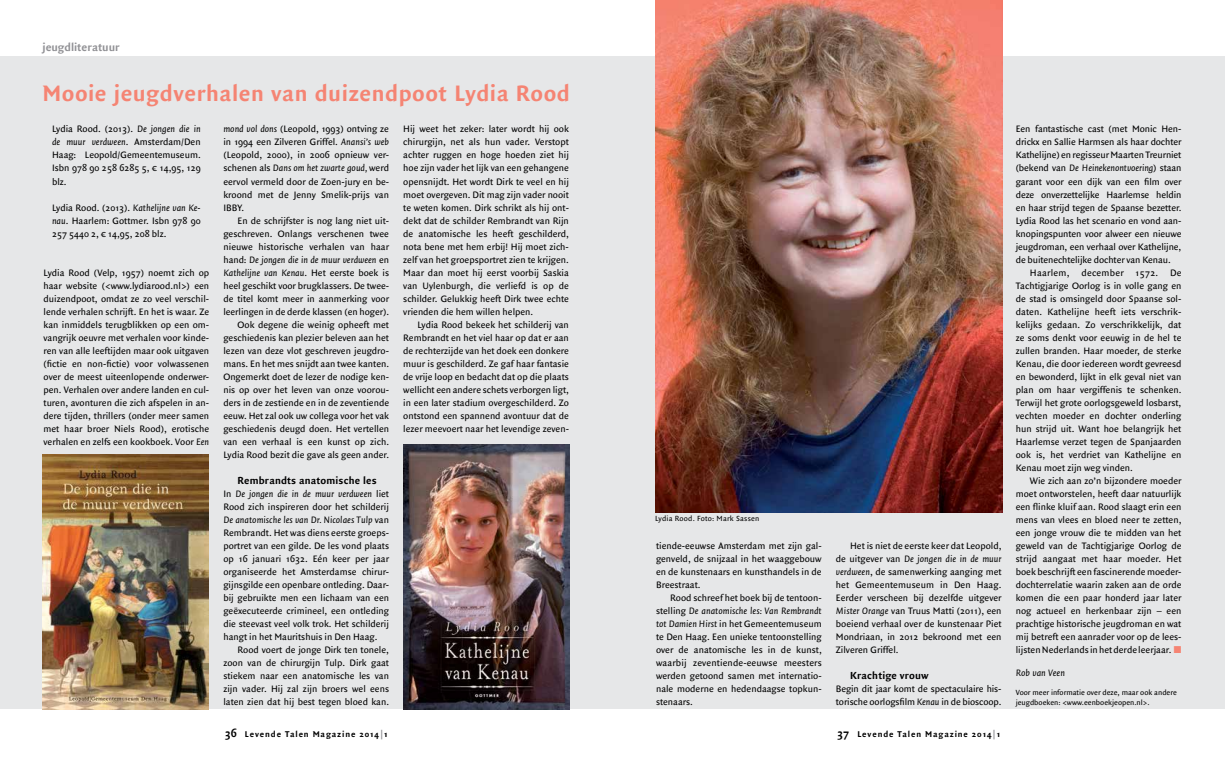
<style>
.page{position:relative;width:1225px;height:766px;background:#fff}
.page>*{position:absolute;margin:0;border:0;box-sizing:border-box;transform-origin:0 0}
.t1{font:700 24px "Quadraat Sans";letter-spacing:.02em;color:#f58473}
.t2{font:700 12px "Quadraat Sans";color:#919195}
.t3{font:700 11px "Quadraat Sans";letter-spacing:.015em;color:#000}
.t4{font:10px/13px "Quadraat Sans";color:#000;text-align:justify}
.t5{font:italic 10px "Quadraat Sans";color:#000}
.t6{font:700 9px "Quadraat Sans";letter-spacing:.1em;color:#000}
.t7{font:8px/10px "Quadraat Sans";color:#000}
.t8{font:8px "Quadraat Sans";letter-spacing:.025em;color:#000}
.s1{font-style:italic}
.s2{font-size:12px}
.s3{color:#919195}
.s4{color:#f58473}
</style>
<div class="page">
<div style="left:0;top:57px;width:1225px;height:652px;background:#e6e7e8"></div>
<img style="left:43px;top:454px;width:166px;height:255px">
<img style="left:403px;top:444px;width:167px;height:265px">
<img style="left:655px;top:0;width:347px;height:512px">
<p class="t2" style="left:43px;top:40px;width:79px">jeugdliteratuur</p>
<h1 class="t1" style="left:43px;top:80px;width:529px">Mooie jeugdverhalen van duizendpoot Lydia Rood</h1>
<p class="t4" style="left:52px;top:123px;width:150px">Lydia Rood. (2013). <span class="s1">De jongen die in de muur verdween</span>. Amsterdam/Den Haag: Leopold/Gemeentemuseum.<br>Isbn 978 90 258 6285 5, € 14,95, 129 blz.</p>
<p class="t4" style="left:52px;top:201px;width:150px">Lydia Rood. (2013). <span class="s1">Kathelijne van Ke&shy;nau</span>. Haarlem: Gottmer. Isbn 978 90<br>257 5440 2, € 14,95, 208 blz.</p>
<p class="t4" style="left:44px;top:266px;width:167px">Lydia Rood (Velp, 1957) noemt zich op haar website (&lt;www.lydiarood.nl&gt;) een duizendpoot, omdat ze zo veel verschil&shy;lende verhalen schrijft. En het is waar. Ze kan inmiddels terugblikken op een om&shy;vangrijk oeuvre met verhalen voor kinde&shy;ren van alle leeftijden maar ook uitgaven (fictie en non-fictie) voor volwassenen over de meest uiteenlopende onderwer&shy;pen. Verhalen over andere landen en cul&shy;turen, avonturen die zich afspelen in an&shy;dere tijden, thrillers (onder meer samen met haar broer Niels Rood), erotische verhalen en zelfs een kookboek. Voor <span class="s1">Een</span></p>
<p class="t4" style="left:223px;top:123px;width:167px"><span class="s1">mond vol dons</span> (Leopold, 1993) ontving ze in 1994 een Zilveren Griffel. <span class="s1">Anansi’s web </span>(Leopold, 2000), in 2006 opnieuw ver&shy;schenen als <span class="s1">Dans om het zwarte goud,</span> werd eervol vermeld door de Zoen-jury en be&shy;kroond met de Jenny Smelik-prijs van IBBY.</p>
<p class="t4" style="left:223px;top:214px;width:167px;text-align:right">En de schrijfster is nog lang niet uit&shy;geschreven. Onlangs verschenen twee nieuwe historische verhalen van haar hand: <span class="s1">De jongen die in de muur verdween</span> en <span class="s1">Kathelijne van Kenau</span>. Het eerste boek is heel geschikt voor brugklassers. De twee&shy;de titel komt meer in aanmerking voor leerlingen in de derde klassen (en hoger).<br>Ook degene die weinig opheeft met geschiedenis kan plezier beleven aan het lezen van deze vlot geschreven jeugdro&shy;mans. En het mes snijdt aan twee kanten.<br>Ongemerkt doet de lezer de nodige ken&shy;nis op over het leven van onze voorou&shy;ders in de zestiende en in de zeventiende eeuw. Het zal ook uw collega voor het vak geschiedenis deugd doen. Het vertellen van een verhaal is een kunst op zich.<br>Lydia Rood bezit die gave als geen ander.</p>
<p class="t3" style="left:237px;top:474px;width:141px">Rembrandts anatomische les</p>
<p class="t4" style="left:223px;top:487px;width:167px">In <span class="s1">De jongen die in de muur verdween</span> liet Rood zich inspireren door het schilderij <span class="s1">De anatomische les van Dr. Nicolaes Tulp</span> van Rembrandt. Het was diens eerste groeps&shy;portret van een gilde. De les vond plaats op 16 januari 1632. Eén keer per jaar organiseerde het Amsterdamse chirur&shy;gijnsgilde een openbare ontleding. Daar&shy;bij gebruikte men een lichaam van een geëxecuteerde crimineel, een ontleding die steevast veel volk trok. Het schilderij hangt in het Mauritshuis in Den Haag.</p>
<p class="t4" style="left:223px;top:643px;width:167px;text-indent:14px">Rood voert de jonge Dirk ten tonele, zoon van de chirurgijn Tulp. Dirk gaat stiekem naar een anatomische les van zijn vader. Hij zal zijn broers wel eens laten zien dat hij best tegen bloed kan.</p>
<p class="t4" style="left:403px;top:123px;width:167px">Hij weet het zeker: later wordt hij ook chirurgijn, net als hun vader. Verstopt achter ruggen en hoge hoeden ziet hij hoe zijn vader het lijk van een gehangene opensnijdt. Het wordt Dirk te veel en hij moet overgeven. Dit mag zijn vader nooit te weten komen. Dirk schrikt als hij ont&shy;dekt dat de schilder Rembrandt van Rijn de anatomische les heeft geschilderd, nota bene met hem erbij! Hij moet zich&shy;zelf van het groepsportret zien te krijgen.<br>Maar dan moet hij eerst voorbij Saskia van Uylenburgh, die verliefd is op de schilder. Gelukkig heeft Dirk twee echte vrienden die hem willen helpen.</p>
<p class="t4" style="left:403px;top:318px;width:167px;text-indent:14px">Lydia Rood bekeek het schilderij van Rembrandt en het viel haar op dat er aan de rechterzijde van het doek een donkere muur is geschilderd. Ze gaf haar fantasie de vrije loop en bedacht dat op die plaats wellicht een andere schets verborgen ligt, in een later stadium overgeschilderd. Zo ontstond een spannend avontuur dat de lezer meevoert naar het levendige zeven-</p>
<p class="t8" style="left:655px;top:513px;width:106px">Lydia Rood. Foto: Mark Sassen</p>
<p class="t4" style="left:656px;top:539px;width:167px">tiende-eeuwse Amsterdam met zijn gal&shy;genveld, de snijzaal in het waaggebouw en de kunstenaars en kunsthandels in de Breestraat.</p>
<p class="t4" style="left:656px;top:591px;width:167px;text-indent:14px">Rood schreef het boek bij de tentoon&shy;stelling <span class="s1">De anatomische les: Van Rembrandt tot Damien Hirst</span> in het Gemeentemuseum te Den Haag. Een unieke tentoonstelling over de anatomische les in de kunst, waarbij zeventiende-eeuwse meesters werden getoond samen met internatio&shy;nale moderne en hedendaagse topkun&shy;stenaars.</p>
<p class="t4" style="left:836px;top:539px;width:167px;text-indent:14px">Het is niet de eerste keer dat Leopold, de uitgever van <span class="s1">De jongen die in de muur verdween</span>, de samenwerking aanging met het Gemeentemuseum in Den Haag.<br>Eerder verscheen bij dezelfde uitgever <span class="s1">Mister Orange</span> van Truus Matti (2011), een boeiend verhaal over de kunstenaar Piet Mondriaan, in 2012 bekroond met een Zilveren Griffel.</p>
<p class="t3" style="left:850px;top:669px;width:80px">Krachtige vrouw</p>
<p class="t4" style="left:836px;top:682px;width:167px">Begin dit jaar komt de spectaculaire his&shy;torische oorlogsfilm <span class="s1">Kenau</span> in de bioscoop.</p>
<p class="t6" style="left:225px;top:729px;width:165px"><span class="s2">36</span> Levende Talen Magazine 2014<span class="s3">|</span>1</p>
<p class="t6" style="left:837px;top:729px;width:165px"><span class="s2">37</span> Levende Talen Magazine 2014<span class="s3">|</span>1</p>
<p class="t4" style="left:1015px;top:123px;width:167px">Een fantastische cast (met Monic Hen&shy;drickx en Sallie Harmsen als haar dochter Kathelijne) en regisseur Maarten Treurniet (bekend van <span class="s1">De Heinekenontvoering</span>) staan garant voor een dijk van een film over deze onverzettelijke Haarlemse heldin en haar strijd tegen de Spaanse bezetter.<br>Lydia Rood las het scenario en vond aan&shy;knopingspunten voor alweer een nieuwe jeugdroman, een verhaal over Kathelijne, de buitenechtelijke dochter van Kenau.</p>
<p class="t4" style="left:1015px;top:266px;width:167px;text-indent:14px">Haarlem, december 1572. De Tachtigjarige Oorlog is in volle gang en de stad is omsingeld door Spaanse sol&shy;daten. Kathelijne heeft iets verschrik&shy;kelijks gedaan. Zo verschrikkelijk, dat ze soms denkt voor eeuwig in de hel te zullen branden. Haar moeder, de sterke Kenau, die door iedereen wordt gevreesd en bewonderd, lijkt in elk geval niet van plan om haar vergiffenis te schenken.<br>Terwijl het grote oorlogsgeweld losbarst, vechten moeder en dochter onderling hun strijd uit. Want hoe belangrijk het Haarlemse verzet tegen de Spanjaarden ook is, het verdriet van Kathelijne en Kenau moet zijn weg vinden.</p>
<p class="t4" style="left:1015px;top:474px;width:167px;text-indent:14px">Wie zich aan zo’n bijzondere moeder moet ontworstelen, heeft daar natuurlijk een flinke kluif aan. Rood slaagt erin een mens van vlees en bloed neer te zetten, een jonge vrouw die te midden van het geweld van de Tachtigjarige Oorlog de strijd aangaat met haar moeder. Het boek beschrijft een fascinerende moeder&shy;dochterrelatie waarin zaken aan de orde komen die een paar honderd jaar later nog actueel en herkenbaar zijn – een prachtige historische jeugdroman en wat mij betreft een aanrader voor op de lees&shy;lijsten Nederlands in het derde leerjaar. <span class="s4">■</span></p>
<p class="t5" style="left:1015px;top:667px;width:51px">Rob van Veen</p>
<p class="t7" style="left:1015px;top:687px;width:163px">Voor meer informatie over deze, maar ook andere jeugdboeken: &lt;www.eenboekjeopen.nl&gt;.</p>
</div>
